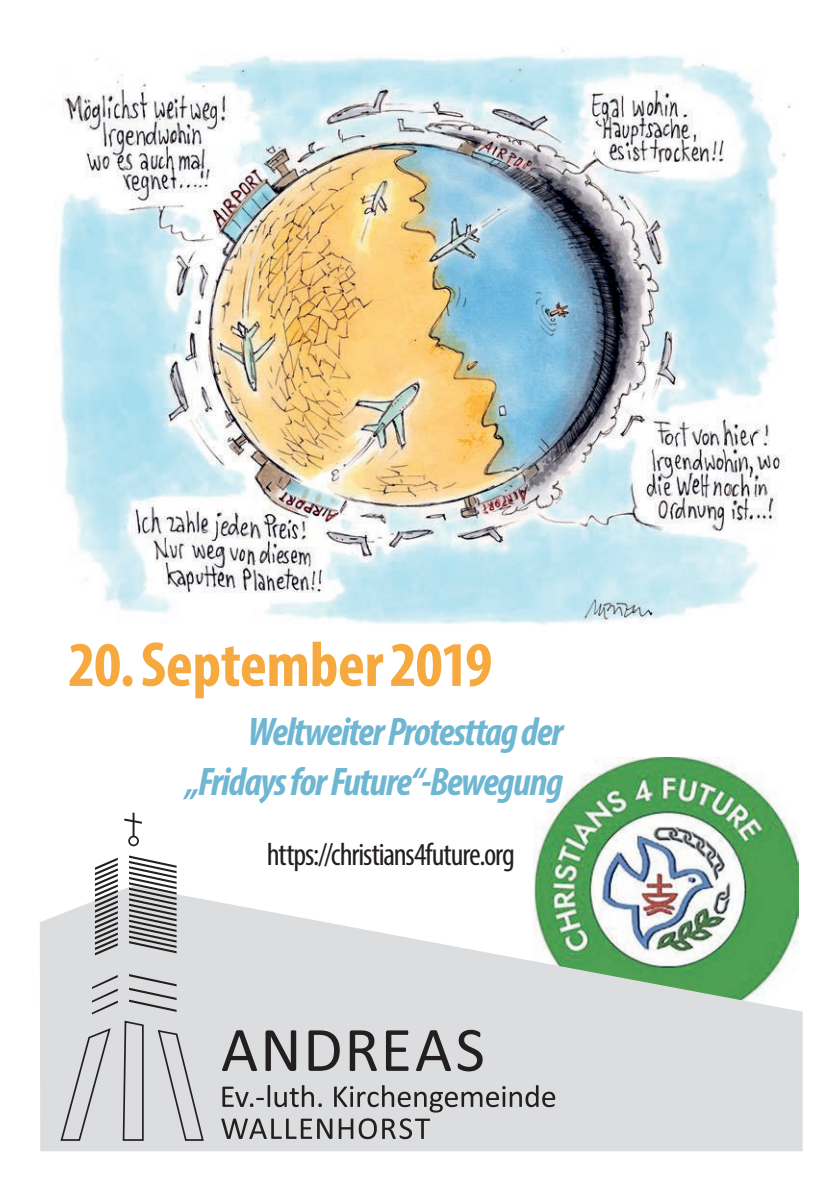
<style>
.page{position:relative;width:840px;height:1191px;background:#fff}
.page>*{position:absolute;margin:0;border:0;box-sizing:border-box;transform-origin:0 0}
.t1{font:700 condensed 64px "Myriad Pro";letter-spacing:-.005em;color:#f6a93e}
.t2{font:italic 700 condensed 40px/50px "Myriad Pro";letter-spacing:-.035em;color:#6eb6d1;text-align:right}
.t3{font:condensed 32px "Myriad Pro";letter-spacing:-.035em;color:#231f20}
</style>
<div class="page">
<img style="left:533px;top:758px;width:264px;height:128px">
<svg style="left:40px;top:886px;width:762px;height:265px;fill:#dcdddf"></svg>
<div style="left:128px;top:835px;width:11px;height:11px;border:2px solid #231f20;border-radius:50%"></div>
<svg style="left:95px;top:857px;width:23px;height:98px"></svg>
<svg style="left:129px;top:855px;width:47px;height:98px"></svg>
<hr style="left:132px;top:812px;width:2px;height:25px;background:#231f20">
<svg style="left:124px;top:818px;width:18px;height:5px"></svg>
<svg style="left:59px;top:974px;width:146px;height:168px;background:#cecfd1"></svg>
<svg style="left:221px;top:1118px;width:209px;height:21px;background:#a3a3a4"></svg>
<svg style="left:222px;top:1085px;width:333px;height:27px;background:#b3b3b5"></svg>
<svg style="left:222px;top:1029px;width:260px;height:42px;background:#9f9ea0"></svg>
<img style="left:58px;top:49px;width:733px;height:575px">
<h1 class="t1" style="left:68px;top:624px;width:425px">20. September 2019</h1>
<p class="t2" style="left:186px;top:705px;width:379px">Weltweiter Protesttag der „Fridays for Future“-Bewegung</p>
<p class="t3" style="left:266px;top:835px;width:249px">https://christians4future.org</p>
</div>
